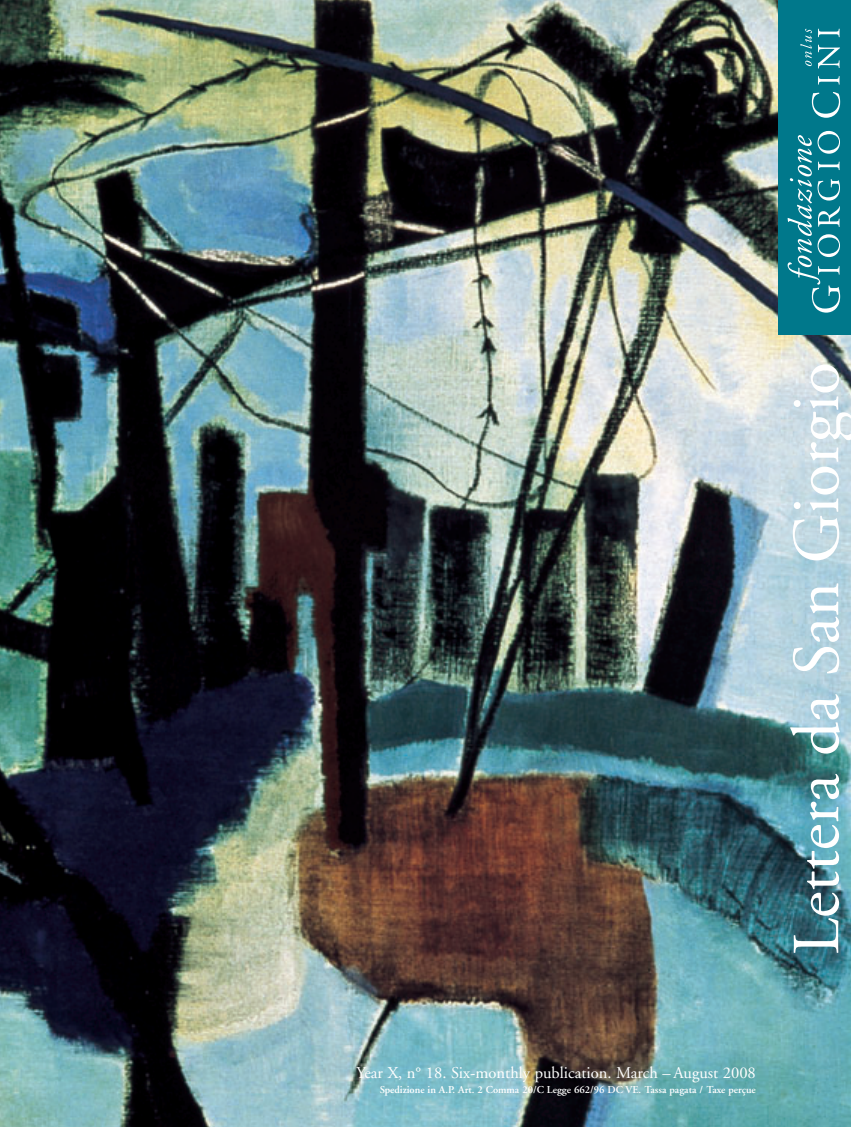
<style>
.page{position:relative;width:851px;height:1127px;background:#fff}
.page>*{position:absolute;margin:0;border:0;box-sizing:border-box;transform-origin:0 0}
.t1{font:67.05px "Adobe Garamond";color:#fff}
.t2{font:16.5px "Adobe Garamond";color:#fff}
.t3{font:600 10.5px "Adobe Garamond";color:#fff}
</style>
<div class="page">
<img style="left:0;top:0;width:850px;height:1127px">
<div style="left:778px;top:0;width:72px;height:334px;background:#00788b"></div>
<svg style="left:800px;top:29px;width:11px;height:37px"></svg>
<svg style="left:811px;top:92px;width:29px;height:26px"></svg>
<svg style="left:818px;top:76px;width:21px;height:9px"></svg>
<svg style="left:818px;top:45px;width:21px;height:24px"></svg>
<svg style="left:818px;top:29px;width:21px;height:8px"></svg>
<svg style="left:787px;top:131px;width:53px;height:182px"></svg>
<h1 class="t1" style="left:789px;top:955px;width:594px;rotate:-90deg">Lettera da San Giorgio</h1>
<h2 class="t2" style="left:356px;top:1066px;width:401px">Year X, n° 18. Six-monthly publication. March – August 2008</h2>
<p class="t3" style="left:379px;top:1085px;width:377px">Spedizione in A.P. Art. 2 Comma 20/C Legge 662/96 DC VE. Tassa pagata / Taxe perçue</p>
</div>
